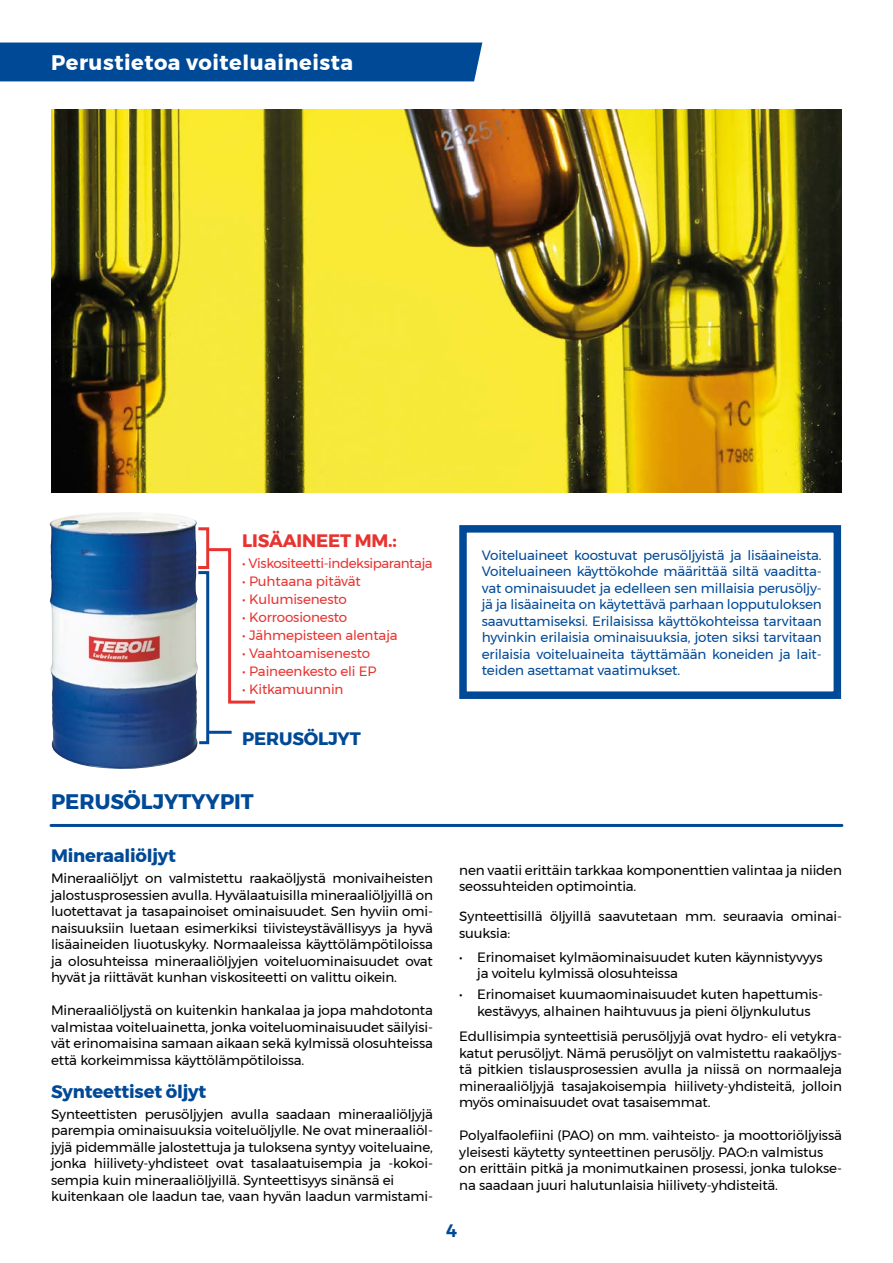
<style>
.page{position:relative;width:893px;height:1263px;background:#fff}
.page>*{position:absolute;margin:0;border:0;box-sizing:border-box;transform-origin:0 0}
.t1{font:700 21px "Montserrat";letter-spacing:.025em;color:#fff}
.t2{font:700 21px "Montserrat";color:#004996}
.t3{font:700 18px "Montserrat";letter-spacing:-.01em;color:#004996}
.t4{font:700 18px "Montserrat";letter-spacing:-.01em;color:#e73431}
.t5{font:600 18px "Montserrat";color:#004996}
.t6{font:13.5px/16.5px "Montserrat";letter-spacing:-.01em;color:#000}
.t7{font:13.5px/16.5px "Montserrat";letter-spacing:-.01em;color:#004996;text-align:justify}
.t8{font:13.5px "Montserrat";letter-spacing:-.01em;color:#e73431}
.t9{font:13.5px "Montserrat";letter-spacing:-.03em;color:#e73431}
</style>
<div class="page">
<div style="left:0;top:43px;width:482px;height:38px;background:#004996"></div>
<div style="left:459px;top:525px;width:382px;height:174px;border:8px solid #004996"></div>
<img style="left:51px;top:109px;width:791px;height:383px">
<hr style="left:51px;top:824px;width:791px;height:3px;background:#004996">
<img style="left:49px;top:512px;width:148px;height:257px">
<div style="left:197px;top:527px;width:12px;height:42px;border:3px solid #e73431"></div>
<svg style="left:195px;top:547px;width:61px;height:199px"></svg>
<hr style="left:209px;top:731px;width:23px;height:3px;background:#004996">
<h1 class="t1" style="left:51px;top:45px;width:304px">Perustietoa voiteluaineista</h1>
<h2 class="t4" style="left:242px;top:526px;width:156px">LISÄAINEET MM.:</h2>
<p class="t9" style="left:242px;top:553px;width:192px">• Viskositeetti-indeksiparantaja</p>
<p class="t8" style="left:242px;top:571px;width:120px">• Puhtaana pitävät</p>
<p class="t8" style="left:242px;top:589px;width:106px">• Kulumisenesto</p>
<p class="t8" style="left:242px;top:607px;width:107px">• Korroosionesto</p>
<p class="t8" style="left:242px;top:625px;width:157px">• Jähmepisteen alentaja</p>
<p class="t8" style="left:242px;top:643px;width:130px">• Vaahtoamisenesto</p>
<p class="t8" style="left:242px;top:661px;width:136px">• Paineenkesto eli EP</p>
<p class="t8" style="left:242px;top:679px;width:103px">• Kitkamuunnin</p>
<h2 class="t3" style="left:242px;top:724px;width:120px">PERUSÖLJYT</h2>
<p class="t7" style="left:482px;top:547px;width:341px">Voiteluaineet koostuvat perusöljyistä ja lisäaineista.<br>Voiteluaineen käyttökohde määrittää siltä vaaditta&shy;vat ominaisuudet ja edelleen sen millaisia perusöljy&shy;jä ja lisäaineita on käytettävä parhaan lopputuloksen saavuttamiseksi. Erilaisissa käyttökohteissa tarvitaan hyvinkin erilaisia ominaisuuksia, joten siksi tarvitaan erilaisia voiteluaineita täyttämään koneiden ja lait&shy;teiden asettamat vaatimukset.</p>
<h1 class="t2" style="left:51px;top:785px;width:204px">PERUSÖLJYTYYPIT</h1>
<h2 class="t3" style="left:51px;top:841px;width:127px">Mineraaliöljyt</h2>
<p class="t6" style="left:51px;top:870px;width:383px;text-align:justify">Mineraaliöljyt on valmistettu raakaöljystä monivaiheisten jalostusprosessien avulla. Hyvälaatuisilla mineraaliöljyillä on luotettavat ja tasapainoiset ominaisuudet. Sen hyviin omi&shy;naisuuksiin luetaan esimerkiksi tiivisteystävällisyys ja hyvä lisäaineiden liuotuskyky. Normaaleissa käyttölämpötiloissa ja olosuhteissa mineraaliöljyjen voiteluominaisuudet ovat hyvät ja riittävät kunhan viskositeetti on valittu oikein.</p>
<p class="t6" style="left:51px;top:1002px;width:383px;text-align:justify">Mineraaliöljystä on kuitenkin hankalaa ja jopa mahdotonta valmistaa voiteluainetta, jonka voiteluominaisuudet säilyisi&shy;vät erinomaisina samaan aikaan sekä kylmissä olosuhteissa että korkeimmissa käyttölämpötiloissa.</p>
<h2 class="t3" style="left:51px;top:1077px;width:157px">Synteettiset öljyt</h2>
<p class="t6" style="left:51px;top:1106px;width:383px">Synteettisten perusöljyjen avulla saadaan mineraaliöljyjä parempia ominaisuuksia voiteluöljylle. Ne ovat mineraaliöl&shy;jyjä pidemmälle jalostettuja ja tuloksena syntyy voiteluaine, jonka hiilivety-yhdisteet ovat tasalaatuisempia ja -kokoi&shy;sempia kuin mineraaliöljyillä. Synteettisyys sinänsä ei kuitenkaan ole laadun tae, vaan hyvän laadun varmistami-</p>
<p class="t6" style="left:459px;top:862px;width:384px">nen vaatii erittäin tarkkaa komponenttien valintaa ja niiden seossuhteiden optimointia.</p>
<p class="t6" style="left:459px;top:908px;width:384px">Synteettisillä öljyillä saavutetaan mm. seuraavia ominai&shy;suuksia:</p>
<p class="t6" style="left:477px;top:949px;width:347px;text-indent:-18px">• Erinomaiset kylmäominaisuudet kuten käynnistyvyys ja voitelu kylmissä olosuhteissa</p>
<p class="t6" style="left:459px;top:986px;width:365px;text-align:center">• Erinomaiset kuumaominaisuudet kuten hapettumis&shy;kestävyys, alhainen haihtuvuus ja pieni öljynkulutus</p>
<p class="t6" style="left:459px;top:1028px;width:384px;text-align:justify">Edullisimpia synteettisiä perusöljyjä ovat hydro- eli vetykra&shy;katut perusöljyt. Nämä perusöljyt on valmistettu raakaöljys&shy;tä pitkien tislausprosessien avulla ja niissä on normaaleja mineraaliöljyjä tasajakoisempia hiilivety-yhdisteitä, jolloin myös ominaisuudet ovat tasaisemmat.</p>
<p class="t6" style="left:459px;top:1127px;width:384px">Polyalfaolefiini (PAO) on mm. vaihteisto- ja moottoriöljyissä yleisesti käytetty synteettinen perusöljy. PAO:n valmistus on erittäin pitkä ja monimutkainen prosessi, jonka tulokse&shy;na saadaan juuri halutunlaisia hiilivety-yhdisteitä.</p>
<h2 class="t5" style="left:446px;top:1216px;width:12px">4</h2>
</div>
